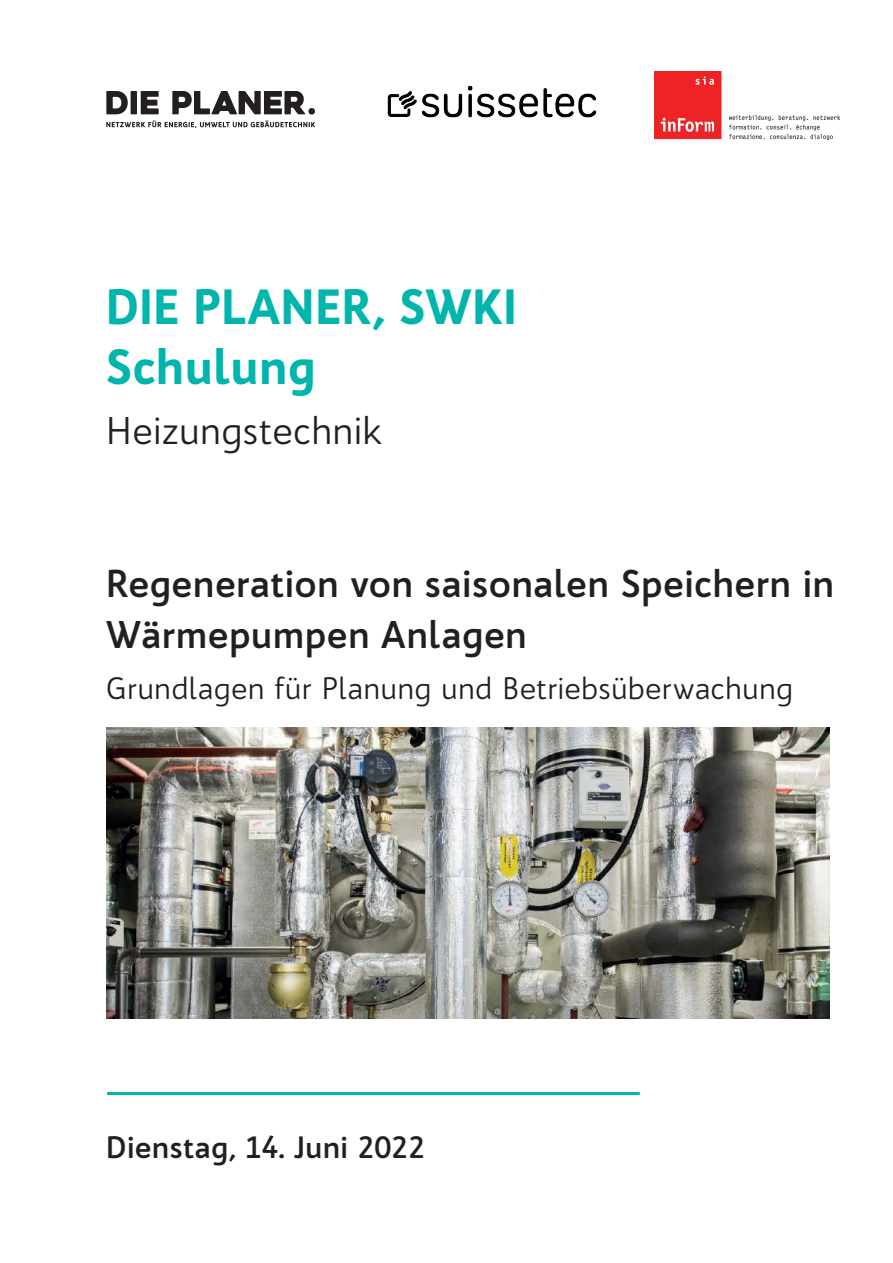
<style>
.page{position:relative;width:893px;height:1263px;background:#fff}
.page>*{position:absolute;margin:0;border:0;box-sizing:border-box;transform-origin:0 0}
.t1{font:900 48px/60px "Bw Quinta Pro";letter-spacing:.02em;color:#00b5ac}
.t2{font:700 37.5px/51px "Bw Quinta Pro";letter-spacing:.025em;color:#231f20}
.t3{font:37.5px "Bw Quinta Pro";letter-spacing:.02em;color:#231f20}
.t4{font:30px "Bw Quinta Pro";letter-spacing:.025em;color:#231f20}
.t5{font:700 30px "Bw Quinta Pro";letter-spacing:.02em;color:#231f20}
</style>
<div class="page">
<hr style="left:107px;top:1092px;width:533px;height:3px;background:#00b5ac">
<img style="left:387px;top:85px;width:209px;height:33px">
<svg style="left:106px;top:91px;width:209px;height:37px"></svg>
<img style="left:106px;top:727px;width:723px;height:291px">
<img style="left:655px;top:71px;width:184px;height:69px">
<p class="t1" style="left:106px;top:277px;width:412px">DIE PLANER, SWKI<br>Schulung</p>
<p class="t3" style="left:106px;top:408px;width:278px">Heizungstechnik</p>
<p class="t2" style="left:106px;top:558px;width:729px">Regeneration von saisonalen Speichern in<br>Wärmepumpen Anlagen</p>
<p class="t4" style="left:106px;top:670px;width:688px">Grundlagen für Planung und Betriebsüberwachung</p>
<p class="t5" style="left:106px;top:1128px;width:320px">Dienstag, 14. Juni 2022</p>
</div>
